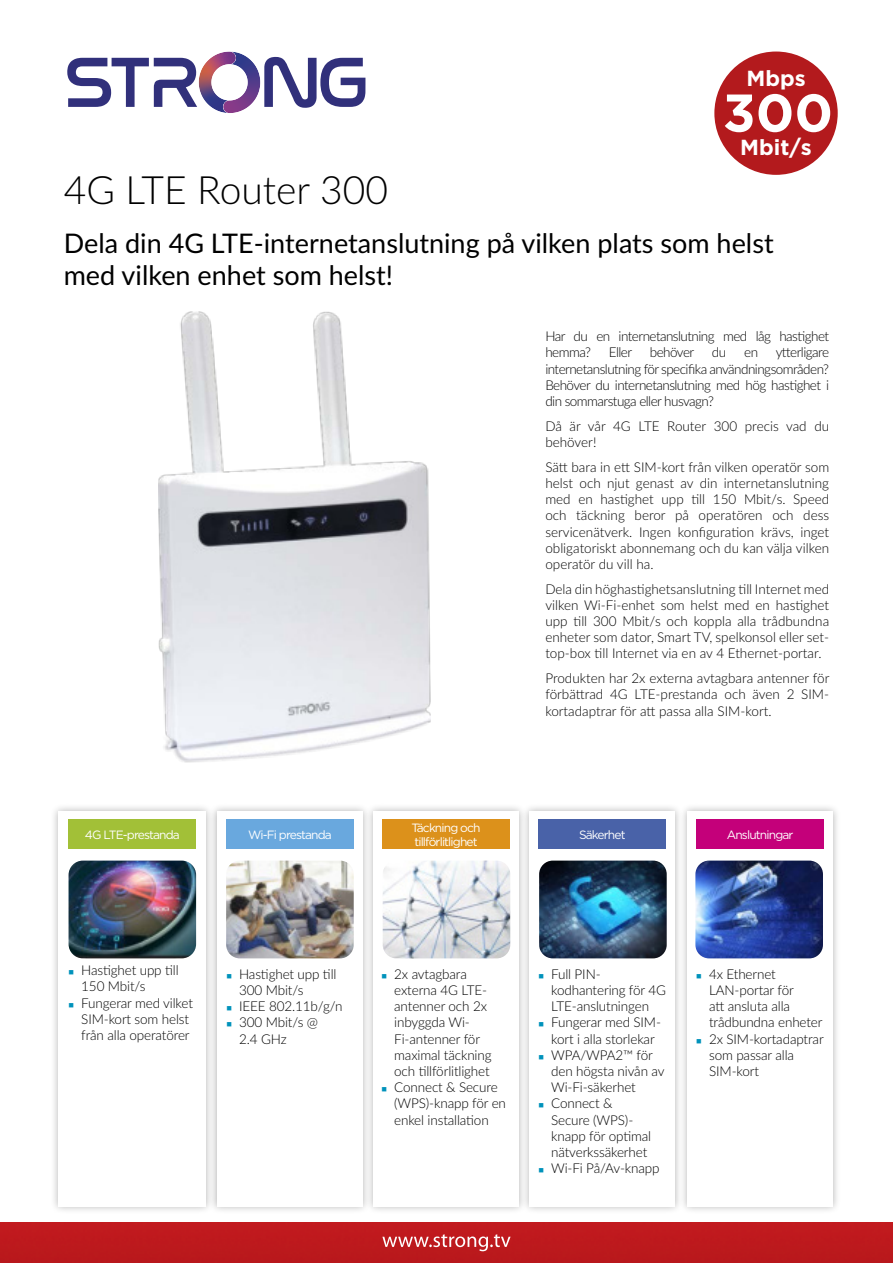
<style>
.page{position:relative;width:893px;height:1263px;background:#fff}
.page>*{position:absolute;margin:0;border:0;box-sizing:border-box;transform-origin:0 0}
.t1{font:700 52.95px "Gotham";color:#fff}
.t2{font:300 39px "Lato";color:#000}
.t3{font:27px/32.4px "Lato";color:#000}
.t4{font:700 21.75px "Gotham";color:#fff}
.t5{font:300 13.5px/16.2px "Lato";letter-spacing:-.01em;color:#000}
.t6{font:300 13.5px/16.2px "Lato";letter-spacing:-.04em;color:#000}
.t7{font:12px/14.4px "Gotham";letter-spacing:-.07em;color:#fff}
</style>
<div class="page">
<div style="left:0;top:1222px;width:893px;height:41px;background:#bd191d"></div>
<div style="left:714px;top:52px;width:124px;height:123px;background:#b31a1d;border-radius:50%"></div>
<svg style="left:264px;top:57px;width:101px;height:51px"></svg>
<svg style="left:67px;top:52px;width:181px;height:61px"></svg>
<svg style="left:382px;top:1234px;width:129px;height:17px;background:#cb4c50"></svg>
<div style="left:50px;top:803px;width:164px;height:411px;background:#000;opacity:.3"></div>
<div style="left:58px;top:811px;width:148px;height:395px;background:#fff"></div>
<div style="left:208px;top:803px;width:162px;height:411px;background:#000;opacity:.3"></div>
<div style="left:217px;top:811px;width:145px;height:395px;background:#fff"></div>
<div style="left:365px;top:803px;width:162px;height:411px;background:#000;opacity:.3"></div>
<div style="left:373px;top:811px;width:146px;height:395px;background:#fff"></div>
<div style="left:521px;top:803px;width:162px;height:411px;background:#000;opacity:.3"></div>
<div style="left:529px;top:811px;width:146px;height:395px;background:#fff"></div>
<div style="left:679px;top:803px;width:162px;height:411px;background:#000;opacity:.3"></div>
<div style="left:687px;top:811px;width:146px;height:395px;background:#fff"></div>
<img style="left:695px;top:860px;width:128px;height:98px">
<img style="left:69px;top:860px;width:127px;height:98px">
<img style="left:539px;top:860px;width:128px;height:98px">
<img style="left:226px;top:860px;width:128px;height:98px">
<img style="left:383px;top:860px;width:127px;height:98px">
<img style="left:158px;top:312px;width:272px;height:451px">
<div style="left:69px;top:819px;width:127px;height:30px;background:#a2c037"></div>
<div style="left:226px;top:819px;width:128px;height:30px;background:#69a8de"></div>
<div style="left:382px;top:819px;width:128px;height:30px;background:#dc911b"></div>
<div style="left:538px;top:819px;width:128px;height:30px;background:#4962a8"></div>
<div style="left:696px;top:819px;width:128px;height:30px;background:#c4007a"></div>
<h3 class="t4" style="left:746px;top:68px;width:61px">Mbps</h3>
<h1 class="t1" style="left:723px;top:89px;width:112px">300</h1>
<h3 class="t4" style="left:740px;top:137px;width:73px">Mbit/s</h3>
<h2 class="t2" style="left:64px;top:175px;width:326px">4G LTE Router 300</h2>
<h3 class="t3" style="left:64px;top:229px;width:711px">Dela din 4G LTE-internetanslutning på vilken plats som helst med vilken enhet som helst!</h3>
<p class="t6" style="left:545px;top:328px;width:285px">Har du en internetanslutning med låg hastighet hemma?</p>
<p class="t5" style="left:545px;top:344px;width:285px;text-align:justify;text-indent:230px">ytterligare internetanslutning för specifika användningsområden?<br>Behöver du internetanslutning med hög hastighet i din sommarstuga eller husvagn?</p>
<p class="t5" style="left:545px;top:417px;width:285px">Då är vår 4G LTE Router 300 precis vad du behöver!</p>
<p class="t5" style="left:545px;top:458px;width:285px;text-align:justify">Sätt bara in ett SIM-kort från vilken operatör som helst och njut genast av din internetanslutning med en hastighet upp till 150 Mbit/s. Speed och täckning beror på operatören och dess servicenätverk. Ingen konfiguration krävs, inget obligatoriskt abonnemang och du kan välja vilken operatör du vill ha.</p>
<p class="t5" style="left:545px;top:580px;width:285px;text-align:justify">Dela din höghastighetsanslutning till Internet med vilken Wi-Fi-enhet som helst med en hastighet upp till 300 Mbit/s och koppla alla trådbundna enheter som dator, Smart TV, spelkonsol eller set&shy;top-box till Internet via en av 4 Ethernet-portar.</p>
<p class="t5" style="left:545px;top:670px;width:286px;text-align:justify">Produkten har 2x externa avtagbara antenner för förbättrad 4G LTE-prestanda och även 2 SIM&shy;kortadaptrar för att passa alla SIM-kort.</p>
<p class="t5" style="left:609px;top:344px;width:25px">Eller</p>
<p class="t6" style="left:650px;top:344px;width:46px">behöver</p>
<p class="t5" style="left:712px;top:344px;width:16px">du</p>
<p class="t5" style="left:744px;top:344px;width:15px">en</p>
<p class="t7" style="left:85px;top:828px;width:97px">4G LTE-prestanda</p>
<p class="t7" style="left:248px;top:828px;width:85px">Wi-Fi prestanda</p>
<p class="t7" style="left:411px;top:821px;width:71px">Täckning och tillförlitlighet</p>
<p class="t7" style="left:579px;top:828px;width:48px">Säkerhet</p>
<p class="t7" style="left:727px;top:828px;width:68px">Anslutningar</p>
<p class="t5" style="left:81px;top:962px;width:113px">Hastighet upp till<br>150 Mbit/s<br>Fungerar med vilket<br>SIM-kort som helst från alla operatörer</p>
<p class="t5" style="left:239px;top:965px;width:105px">Hastighet upp till<br>300 Mbit/s<br>IEEE 802.11b/g/n<br>300 Mbit/s @<br>2.4 GHz</p>
<p class="t5" style="left:394px;top:965px;width:113px">2x avtagbara externa 4G LTE&shy;antenner och 2x inbyggda Wi-<br>Fi-antenner för maximal täckning och tillförlitlighet<br>Connect &amp; Secure (WPS)-knapp för en enkel installation</p>
<p class="t5" style="left:551px;top:965px;width:116px">Full PIN&shy;kodhantering för 4G<br>LTE-anslutningen<br>Fungerar med SIM&shy;kort i alla storlekar<br>WPA/WPA2™ för den högsta nivån av<br>Wi-Fi-säkerhet<br>Connect &amp;<br>Secure (WPS)- knapp för optimal nätverkssäkerhet<br>Wi-Fi På/Av-knapp</p>
<p class="t5" style="left:709px;top:965px;width:116px">4x Ethernet<br>LAN-portar för<br>att ansluta alla trådbundna enheter<br>2x SIM-kortadaptrar som passar alla<br>SIM-kort</p>
</div>
